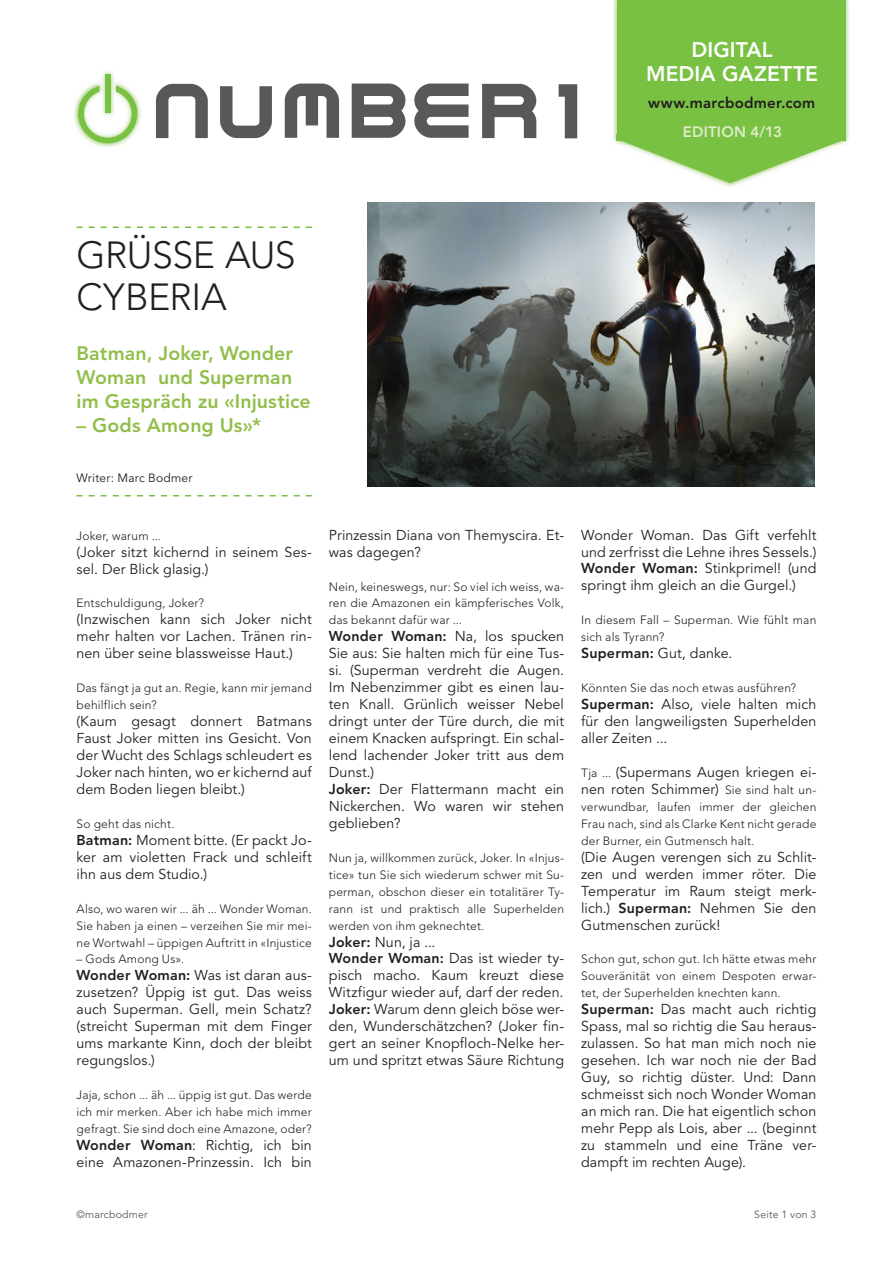
<style>
.page{position:relative;width:893px;height:1263px;background:#fff}
.page>*{position:absolute;margin:0;border:0;box-sizing:border-box;transform-origin:0 0}
.t1{font:300 37.5px/42px "Avenir";letter-spacing:-.015em;color:#231f20}
.t2{font:800 21px/24px "Avenir";letter-spacing:.005em;color:#fff;text-align:center}
.t3{font:800 19.5px/24px "Avenir";letter-spacing:.01em;color:#92be4a}
.t4{font:800 15px "Avenir";letter-spacing:.02em;color:#231f20}
.t5{font:800 15px "Avenir";letter-spacing:.01em;color:#dfecc7}
.t6{font:14.25px/17px "Avenir";letter-spacing:.01em;color:#231f20;text-align:justify}
.t7{font:300 12px/17px "Avenir";letter-spacing:.015em;color:#231f20;text-align:justify}
.t8{font:12px "Avenir";letter-spacing:.02em;color:#231f20}
.t9{font:10.5px "Avenir";letter-spacing:.02em;color:#57585a}
.s1{font-weight:800}
.s2{font-weight:300;font-size:12px}
</style>
<div class="page">
<svg style="left:77px;top:226px;width:235px;height:2px"></svg>
<svg style="left:77px;top:495px;width:235px;height:1px"></svg>
<img style="left:367px;top:202px;width:448px;height:285px">
<svg style="left:352px;top:84px;width:53px;height:54px"></svg>
<svg style="left:156px;top:84px;width:52px;height:54px"></svg>
<svg style="left:220px;top:86px;width:52px;height:52px"></svg>
<svg style="left:482px;top:84px;width:54px;height:54px"></svg>
<svg style="left:285px;top:84px;width:54px;height:54px"></svg>
<svg style="left:414px;top:84px;width:55px;height:54px"></svg>
<img style="left:74px;top:82px;width:67px;height:65px">
<svg style="left:78px;top:86px;width:60px;height:58px"></svg>
<img style="left:100px;top:71px;width:15px;height:47px">
<div style="left:105px;top:74px;width:5px;height:39px;background:#79c142"></div>
<svg style="left:559px;top:84px;width:18px;height:54px"></svg>
<img style="left:613px;top:0;width:236px;height:187px">
<div style="left:617px;top:0;width:229px;height:140px;background:#79c142"></div>
<img style="left:613px;top:134px;width:236px;height:11px">
<img style="left:617px;top:134px;width:229px;height:5px">
<svg style="left:617px;top:139px;width:229px;height:44px"></svg>
<h2 class="t2" style="left:646px;top:38px;width:173px">DIGITAL<br>MEDIA GAZETTE</h2>
<p class="t4" style="left:648px;top:93px;width:169px">www.marcbodmer.com</p>
<p class="t5" style="left:683px;top:123px;width:101px">EDITION 4/13</p>
<h1 class="t1" style="left:77px;top:234px;width:221px">GRÜSSE AUS<br>CYBERIA</h1>
<h3 class="t3" style="left:77px;top:341px;width:236px">Batman, Joker, Wonder<br>Woman und Superman im Gespräch zu «Injustice</h3>
<h3 class="t3" style="left:77px;top:413px;width:186px">– Gods Among Us»*</h3>
<p class="t8" style="left:77px;top:471px;width:117px">Writer: Marc Bodmer</p>
<p class="t7" style="left:77px;top:527px;width:86px">Joker, warum ...</p>
<p class="t6" style="left:77px;top:544px;width:237px">(Joker sitzt kichernd in seinem Ses&shy;sel. Der Blick glasig.)</p>
<p class="t7" style="left:77px;top:595px;width:129px">Entschuldigung, Joker?</p>
<p class="t6" style="left:77px;top:611px;width:237px">(Inzwischen kann sich Joker nicht mehr halten vor Lachen. Tränen rin&shy;nen über seine blassweisse Haut.)</p>
<p class="t7" style="left:77px;top:680px;width:237px">Das fängt ja gut an. Regie, kann mir jemand behilflich sein?</p>
<p class="t6" style="left:77px;top:713px;width:237px">(Kaum gesagt donnert Batmans Faust Joker mitten ins Gesicht. Von der Wucht des Schlags schleudert es Joker nach hinten, wo er kichernd auf dem Boden liegen bleibt.)</p>
<p class="t7" style="left:77px;top:815px;width:99px">So geht das nicht.</p>
<p class="t6" style="left:77px;top:832px;width:237px"><span class="s1">Batman:</span> Moment bitte. (Er packt Jo&shy;ker am violetten Frack und schleift ihn aus dem Studio.)</p>
<p class="t7" style="left:77px;top:900px;width:237px">Also, wo waren wir ... äh ... Wonder Woman.<br>Sie haben ja einen – verzeihen Sie mir mei&shy;ne Wortwahl – üppigen Auftritt in «Injustice</p>
<p class="t7" style="left:77px;top:951px;width:109px">– Gods Among Us».</p>
<p class="t6" style="left:77px;top:967px;width:237px"><span class="s1">Wonder Woman:</span> Was ist daran aus&shy;zusetzen? Üppig ist gut. Das weiss auch Superman. Gell, mein Schatz? (streicht Superman mit dem Finger ums markante Kinn, doch der bleibt regungslos.)</p>
<p class="t7" style="left:77px;top:1086px;width:237px">Jaja, schon ... äh ... üppig ist gut. Das werde ich mir merken. Aber ich habe mich immer gefragt. Sie sind doch eine Amazone, oder?</p>
<p class="t6" style="left:77px;top:1137px;width:237px"><span class="s1">Wonder Woman</span>: Richtig, ich bin eine Amazonen-Prinzessin. Ich bin</p>
<p class="t6" style="left:329px;top:527px;width:237px">Prinzessin Diana von Themyscira. Et&shy;was dagegen?</p>
<p class="t7" style="left:329px;top:578px;width:237px">Nein, keineswegs, nur: So viel ich weiss, wa&shy;ren die Amazonen ein kämpferisches Volk, das bekannt dafür war ...</p>
<p class="t6" style="left:329px;top:628px;width:237px;text-align:left"><span class="s1">Wonder Woman:</span> Na, los spucken<br>Sie aus: Sie halten mich für eine Tus&shy;si. (Superman verdreht die Augen.<br>Im Nebenzimmer gibt es einen lau&shy;ten Knall. Grünlich weisser Nebel dringt unter der Türe durch, die mit einem Knacken aufspringt. Ein schal&shy;lend lachender Joker tritt aus dem<br>Dunst.)<br><span class="s1">Joker:</span> Der Flattermann macht ein<br>Nickerchen. Wo waren wir stehen geblieben?</p>
<p class="t7" style="left:329px;top:849px;width:237px">Nun ja, willkommen zurück, Joker. In «Injus&shy;tice» tun Sie sich wiederum schwer mit Su&shy;perman, obschon dieser ein totalitärer Ty&shy;rann ist und praktisch alle Superhelden werden von ihm geknechtet.</p>
<p class="t6" style="left:329px;top:933px;width:237px;text-align:left"><span class="s1">Joker:</span> Nun, ja ...<br><span class="s1">Wonder Woman:</span> Das ist wieder ty&shy;pisch macho. Kaum kreuzt diese<br>Witzfigur wieder auf, darf der reden.<br><span class="s1">Joker:</span> Warum denn gleich böse wer&shy;den, Wunderschätzchen? (Joker fin&shy;gert an seiner Knopfloch-Nelke her&shy;um und spritzt etwas Säure Richtung</p>
<p class="t6" style="left:581px;top:527px;width:237px">Wonder Woman. Das Gift verfehlt und zerfrisst die Lehne ihres Sessels.)<br><span class="s1">Wonder Woman:</span> Stinkprimel! (und springt ihm gleich an die Gurgel.)</p>
<p class="t7" style="left:581px;top:612px;width:237px">In diesem Fall – Superman. Wie fühlt man sich als Tyrann?</p>
<p class="t6" style="left:581px;top:645px;width:153px"><span class="s1">Superman:</span> Gut, danke.</p>
<p class="t7" style="left:581px;top:680px;width:217px">Könnten Sie das noch etwas ausführen?</p>
<p class="t6" style="left:581px;top:696px;width:237px"><span class="s1">Superman:</span> Also, viele halten mich für den langweiligsten Superhelden aller Zeiten ...</p>
<p class="t6" style="left:581px;top:764px;width:237px"><span class="s2">Tja ...</span> (Supermans Augen kriegen ei&shy;nen roten Schimmer) <span class="s2">Sie sind halt un-</span></p>
<p class="t7" style="left:581px;top:798px;width:237px">verwundbar, laufen immer der gleichen Frau nach, sind als Clarke Kent nicht gerade der Burner, ein Gutmensch halt.</p>
<p class="t6" style="left:581px;top:849px;width:237px">(Die Augen verengen sich zu Schlit&shy;zen und werden immer röter. Die Temperatur im Raum steigt merk&shy;lich.) <span class="s1">Superman:</span> Nehmen Sie den Gutmenschen zurück!</p>
<p class="t7" style="left:581px;top:951px;width:237px">Schon gut, schon gut. Ich hätte etwas mehr Souveränität von einem Despoten erwar&shy;tet, der Superhelden knechten kann.</p>
<p class="t6" style="left:581px;top:1001px;width:237px"><span class="s1">Superman:</span> Das macht auch richtig Spass, mal so richtig die Sau heraus&shy;zulassen. So hat man mich noch nie gesehen. Ich war noch nie der Bad Guy, so richtig düster. Und: Dann schmeisst sich noch Wonder Woman an mich ran. Die hat eigentlich schon mehr Pepp als Lois, aber ... (beginnt zu stammeln und eine Träne ver&shy;dampft im rechten Auge).</p>
<p class="t9" style="left:77px;top:1208px;width:73px">©marcbodmer</p>
<p class="t9" style="left:754px;top:1208px;width:64px">Seite 1 von 3</p>
</div>
